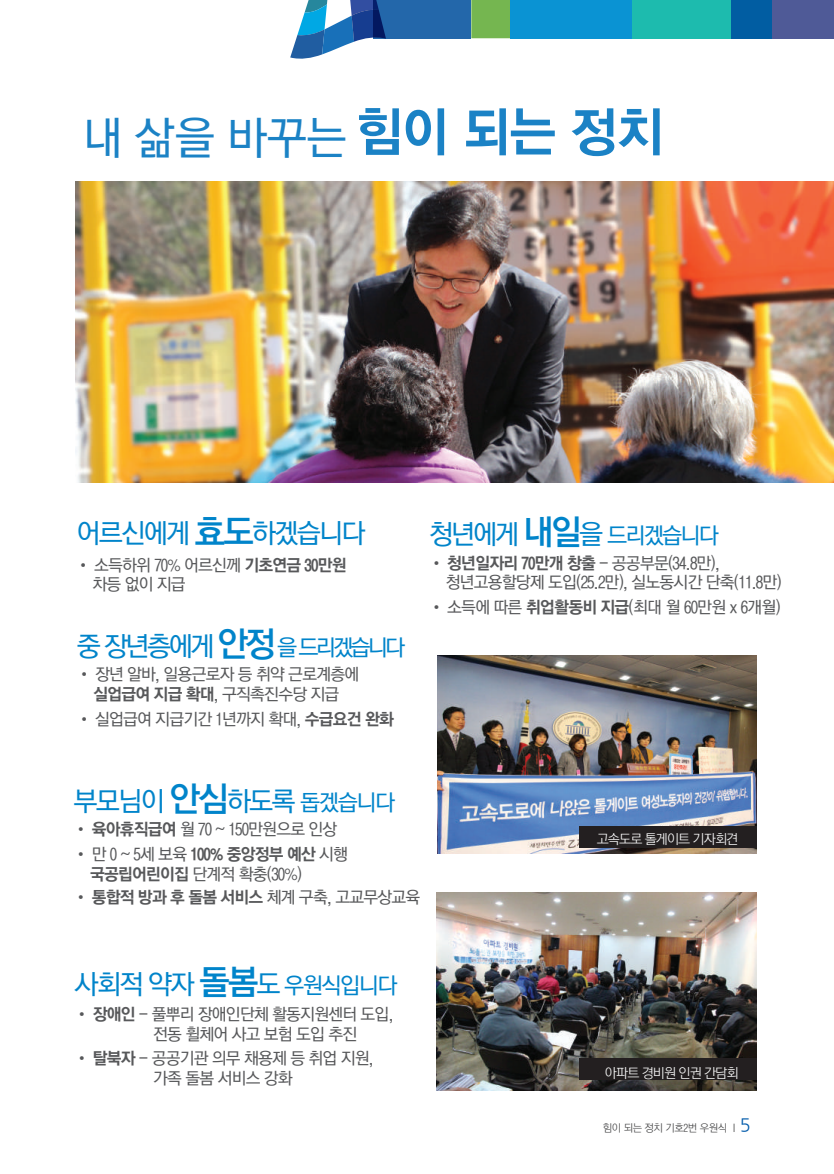
<style>
.page{position:relative;width:834px;height:1174px;background:#fff}
.page>*{position:absolute;margin:0;border:0;box-sizing:border-box;transform-origin:0 0}
.t1{font:52.5px "YGO550";color:#1b82c5}
.t2{font:45px "YGO530";color:#1b82c5}
.t3{font:27px "YGO530";letter-spacing:-.07em;color:#0084ca}
.t4{font:22.5px "YGO530";letter-spacing:-.13em;color:#0084ca}
.t5{font:22.5px "YGO530";letter-spacing:-.085em;color:#0084ca}
.t6{font:16.5px/19.8px "YGO530";letter-spacing:-.05em;color:#57585a}
.t7{font:13.5px "YGO520";letter-spacing:-.07em;color:#fff}
.t8{font:10.5px "YGO520";letter-spacing:-.04em;color:#3e3e3f}
.s1{font-family:"YGO540";font-size:34.5px}
.s2{font-family:"YGO550"}
.s3{font-size:27px}
.s4{font-size:22.5px}
.s5{font-family:"Nanum Gothic";font-size:18px;color:#015aaa}
</style>
<div class="page">
<img style="left:76px;top:182px;width:757px;height:301px">
<img style="left:437px;top:892px;width:319px;height:198px">
<img style="left:437px;top:656px;width:319px;height:197px">
<div style="left:578px;top:827px;width:178px;height:21px;background:#231f20"></div>
<div style="left:578px;top:1058px;width:178px;height:22px;background:#231f20"></div>
<div style="left:373px;top:0;width:98px;height:38px;background:#2367aa"></div>
<div style="left:471px;top:0;width:39px;height:38px;background:#75b650"></div>
<div style="left:510px;top:0;width:122px;height:38px;background:#0a93d3"></div>
<div style="left:632px;top:0;width:98px;height:38px;background:#1dbbae"></div>
<div style="left:730px;top:0;width:41px;height:38px;background:#015da2"></div>
<div style="left:771px;top:0;width:62px;height:38px;background:#4f5a97"></div>
<svg style="left:290px;top:0;width:96px;height:59px"></svg>
<h2 class="t2" style="left:83px;top:115px;width:266px">내 삶을 바꾸는</h2>
<h1 class="t1" style="left:356px;top:105px;width:309px">힘이 되는 정치</h1>
<h3 class="t3" style="left:77px;top:519px;width:291px">어르신에게 <span class="s1">효도</span>하겠습니다</h3>
<p class="t6" style="left:92px;top:555px;width:256px;text-indent:-17px">• 소득하위 70% 어르신께 <span class="s2">기초연금 30만원 </span>차등 없이 지급</p>
<h3 class="t4" style="left:77px;top:635px;width:330px"><span class="s3">중 장년층에게</span> <span class="s1">안정</span>을드리겠습니다</h3>
<p class="t6" style="left:77px;top:665px;width:284px;text-align:center">• 장년 알바, 일용근로자 등 취약 근로계층에 <span class="s2">실업급여 지급 확대</span>, 구직촉진수당 지급</p>
<p class="t6" style="left:77px;top:710px;width:318px">• 실업급여 지급기간 1년까지 확대, <span class="s2">수급요건 완화</span></p>
<h3 class="t5" style="left:429px;top:524px;width:291px"><span class="s3">청년에게</span> <span class="s1">내일</span><span class="s3">을</span> 드리겠습니다</h3>
<p class="t6" style="left:445px;top:553px;width:337px;text-indent:-17px">• <span class="s2">청년일자리 70만개 창출</span> - 공공부문(34.8만), 청년고용할당제 도입(25.2만), 실노동시간 단축(11.8만)</p>
<p class="t6" style="left:429px;top:597px;width:353px">• 소득에 따른 <span class="s2">취업활동비 지급</span>(최대 월 60만원 x 6개월)</p>
<h3 class="t3" style="left:74px;top:787px;width:323px">부모님이 <span class="s1">안심</span>하도록 <span class="s4">돕겠습니다</span></h3>
<p class="t6" style="left:74px;top:820px;width:265px">• <span class="s2">육아휴직급여</span> 월 70 ~ 150만원으로 인상</p>
<p class="t6" style="left:90px;top:845px;width:259px;text-indent:-16px">• 만 0 ~ 5세 보육 <span class="s2">100% 중앙정부 예산</span> 시행 <span class="s2">국공립어린이집</span> 단계적 확충(30%)</p>
<p class="t6" style="left:74px;top:887px;width:348px">• <span class="s2">통합적 방과 후 돌봄 서비스</span> 체계 구축, 고교무상교육</p>
<p class="t7" style="left:596px;top:831px;width:143px">고속도로 톨게이트 기자회견</p>
<h3 class="t3" style="left:74px;top:970px;width:324px">사회적 약자 <span class="s1">돌봄</span>도 <span class="s4">우원식입니다</span></h3>
<p class="t6" style="left:153px;top:1005px;width:242px;text-indent:-79px">• <span class="s2">장애인</span> - 풀뿌리 장애인단체 활동지원센터 도입, 전동 휠체어 사고 보험 도입 추진</p>
<p class="t6" style="left:74px;top:1049px;width:301px;text-align:center">• <span class="s2">탈북자</span> - 공공기관 의무 채용제 등 취업 지원, 가족 돌봄 서비스 강화</p>
<p class="t7" style="left:605px;top:1065px;width:135px">아파트 경비원 인권 간담회</p>
<p class="t8" style="left:602px;top:1122px;width:149px">힘이 되는 정치 기호2번 우원식 ㅣ<span class="s5">5</span></p>
</div>
